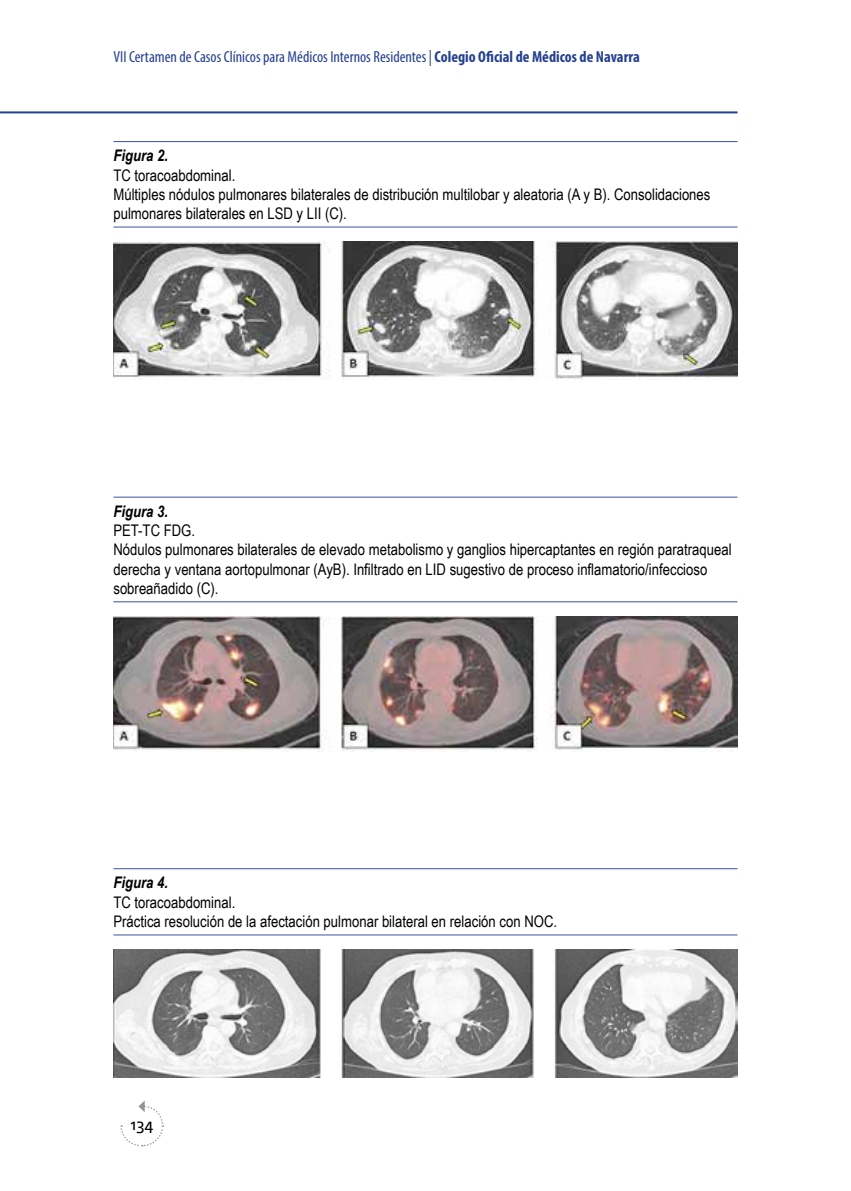
<style>
.page{position:relative;width:851px;height:1191px;background:#fff}
.page>*{position:absolute;margin:0;border:0;box-sizing:border-box;transform-origin:0 0}
.t1{font:16px/19.2px "Arial Narrow";color:#000}
.t2{font:condensed 16px "Myriad Pro";color:#25408f}
.t3{font:italic 700 16px "Arial Narrow";color:#000}
.t4{font:16px "Frutiger Linotype";color:#000}
.s1{font-weight:700}
</style>
<div class="page">
<hr style="left:0;top:111px;width:737px;height:2px;background:#25408f">
<svg style="left:120px;top:1100px;width:44px;height:47px"></svg>
<hr style="left:113px;top:497px;width:624px;height:1px;background:#3953a4">
<hr style="left:113px;top:141px;width:624px;height:1px;background:#3953a4">
<hr style="left:113px;top:868px;width:624px;height:1px;background:#3953a4">
<hr style="left:113px;top:601px;width:624px;height:1px;background:#3953a4">
<hr style="left:113px;top:227px;width:624px;height:1px;background:#3953a4">
<hr style="left:113px;top:934px;width:624px;height:1px;background:#3953a4">
<img style="left:113px;top:241px;width:624px;height:139px">
<img style="left:113px;top:616px;width:624px;height:136px">
<img style="left:113px;top:949px;width:624px;height:128px">
<p class="t2" style="left:113px;top:47px;width:528px">VII Certamen de Casos Clínicos para Médicos Internos Residentes | <span class="s1">Colegio Oficial de Médicos de Navarra</span></p>
<p class="t3" style="left:113px;top:144px;width:56px">Figura 2.</p>
<p class="t1" style="left:113px;top:165px;width:598px">TC toracoabdominal.<br>Múltiples nódulos pulmonares bilaterales de distribución multilobar y aleatoria (A y B). Consolidaciones pulmonares bilaterales en LSD y LII (C).</p>
<p class="t3" style="left:113px;top:499px;width:56px">Figura 3.</p>
<p class="t1" style="left:113px;top:520px;width:619px">PET-TC FDG.<br>Nódulos pulmonares bilaterales de elevado metabolismo y ganglios hipercaptantes en región paratraqueal derecha y ventana aortopulmonar (AyB). Infiltrado en LID sugestivo de proceso inflamatorio/infeccioso sobreañadido (C).</p>
<p class="t3" style="left:113px;top:870px;width:56px">Figura 4.</p>
<p class="t1" style="left:113px;top:891px;width:445px">TC toracoabdominal.<br>Práctica resolución de la afectación pulmonar bilateral en relación con NOC.</p>
<p class="t4" style="left:130px;top:1114px;width:25px">134</p>
</div>
